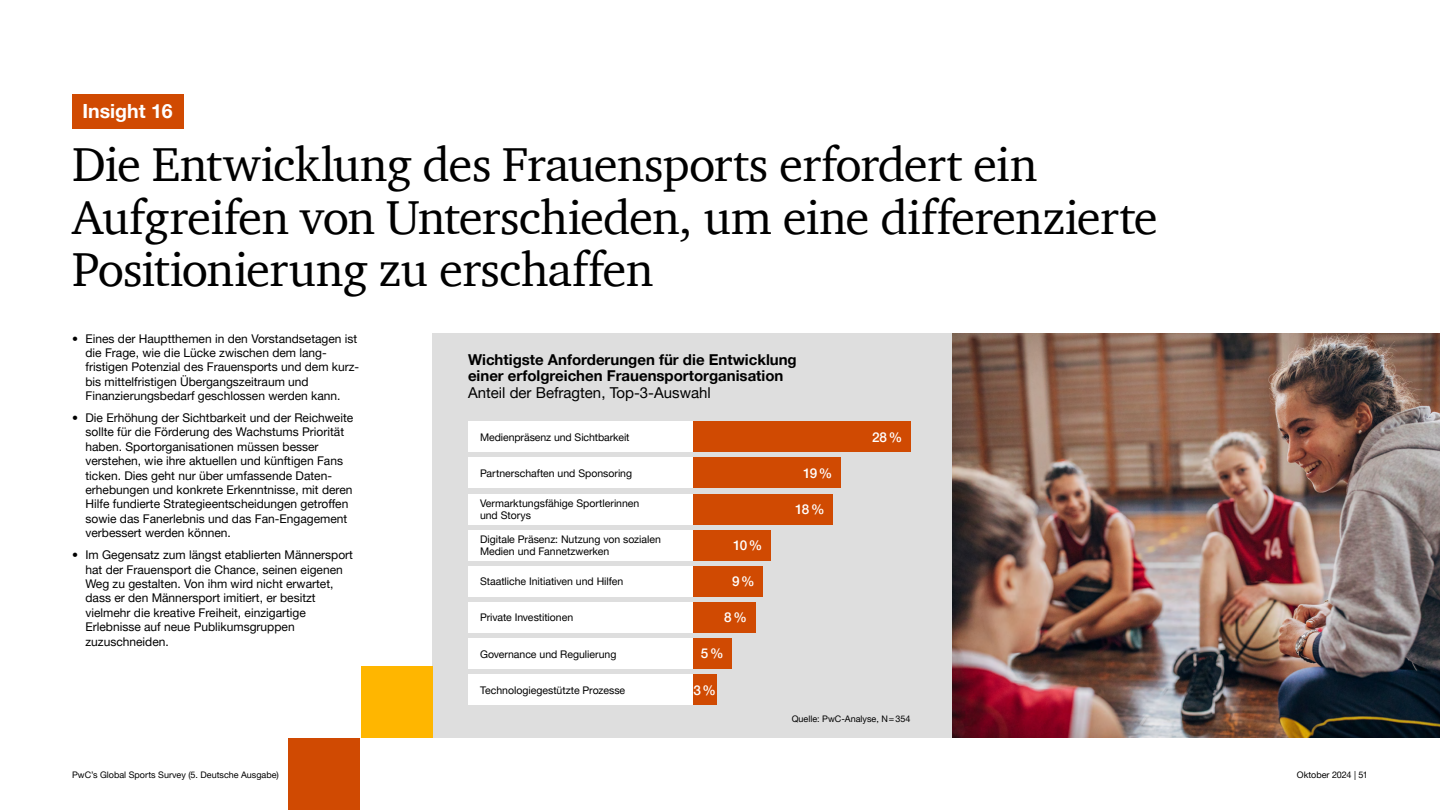
<style>
.page{position:relative;width:1440px;height:810px;background:#fff}
.page>*{position:absolute;margin:0;border:0;box-sizing:border-box;transform-origin:0 0}
.t1{font:48.75px/52.5px "Charter ITC Com";letter-spacing:-.015em;color:#000}
.t2{font:700 19.5px "Helvetica Neue LT Pro";color:#fff}
.t3{font:700 15px/16.9px "Helvetica Neue LT Pro";color:#000}
.t4{font:15px "Helvetica Neue LT Pro";color:#000}
.t5{font:500 13.5px "Helvetica Neue LT Pro";letter-spacing:-.065em;color:#fff}
.t6{font:12px/14.4px "Helvetica Neue LT Pro";color:#000}
.t7{font:10.5px/12.6px "Helvetica Neue LT Pro";color:#000}
.t8{font:9px "Helvetica Neue LT Pro";color:#000}
</style>
<div class="page">
<div style="left:433px;top:334px;width:519px;height:404px;background:#dedede"></div>
<img style="left:952px;top:334px;width:488px;height:404px">
<div style="left:288px;top:738px;width:72px;height:72px;background:#d04a02"></div>
<div style="left:361px;top:666px;width:72px;height:72px;background:#ffb600"></div>
<div style="left:72px;top:94px;width:111px;height:35px;background:#d04a02"></div>
<div style="left:468px;top:458px;width:225px;height:30px;background:#fff"></div>
<div style="left:468px;top:421px;width:225px;height:31px;background:#fff"></div>
<div style="left:468px;top:494px;width:225px;height:30px;background:#fff"></div>
<div style="left:468px;top:530px;width:225px;height:31px;background:#fff"></div>
<div style="left:468px;top:566px;width:225px;height:31px;background:#fff"></div>
<div style="left:468px;top:602px;width:225px;height:31px;background:#fff"></div>
<div style="left:468px;top:638px;width:225px;height:31px;background:#fff"></div>
<div style="left:468px;top:674px;width:225px;height:31px;background:#fff"></div>
<div style="left:693px;top:421px;width:217px;height:31px;background:#d04a02"></div>
<div style="left:693px;top:458px;width:148px;height:30px;background:#d04a02"></div>
<div style="left:693px;top:494px;width:140px;height:30px;background:#d04a02"></div>
<div style="left:693px;top:530px;width:78px;height:31px;background:#d04a02"></div>
<div style="left:693px;top:566px;width:70px;height:31px;background:#d04a02"></div>
<div style="left:693px;top:602px;width:62px;height:31px;background:#d04a02"></div>
<div style="left:693px;top:638px;width:39px;height:31px;background:#d04a02"></div>
<div style="left:693px;top:674px;width:23px;height:31px;background:#d04a02"></div>
<h2 class="t2" style="left:82px;top:99px;width:92px">Insight 16</h2>
<h1 class="t1" style="left:72px;top:137px;width:1087px">Die Entwicklung des Frauensports erfordert ein<br>Aufgreifen von Unterschieden, um eine differenzierte<br>Positionierung zu erschaffen</h1>
<p class="t6" style="left:86px;top:331px;width:274px;text-indent:-14px">• Eines der Hauptthemen in den Vorstandsetagen ist die Frage, wie die Lücke zwischen dem lang&shy;fristigen Potenzial des Frauensports und dem kurz&shy;bis mittelfristigen Übergangszeitraum und Finanzierungsbedarf geschlossen werden kann.</p>
<p class="t6" style="left:86px;top:410px;width:269px;text-indent:-14px">• Die Erhöhung der Sichtbarkeit und der Reichweite sollte für die Förderung des Wachstums Priorität haben. Sportorganisationen müssen besser verstehen, wie ihre aktuellen und künftigen Fans ticken. Dies geht nur über umfassende Daten&shy;erhebungen und konkrete Erkenntnisse, mit deren Hilfe fundierte Strategieentscheidungen getroffen sowie das Fanerlebnis und das Fan-Engagement verbessert werden können.</p>
<p class="t6" style="left:86px;top:547px;width:269px;text-indent:-14px">• Im Gegensatz zum längst etablierten Männersport hat der Frauensport die Chance, seinen eigenen Weg zu gestalten. Von ihm wird nicht erwartet, dass er den Männersport imitiert, er besitzt vielmehr die kreative Freiheit, einzigartige Erlebnisse auf neue Publikumsgruppen zuzuschneiden.</p>
<p class="t3" style="left:468px;top:350px;width:330px">Wichtigste Anforderungen für die Entwicklung einer erfolgreichen Frauensportorganisation</p>
<p class="t4" style="left:468px;top:384px;width:244px">Anteil der Befragten, Top-3-Auswahl</p>
<p class="t7" style="left:480px;top:430px;width:151px">Medienpräsenz und Sichtbarkeit</p>
<p class="t7" style="left:480px;top:467px;width:154px">Partnerschaften und Sponsoring</p>
<p class="t7" style="left:480px;top:496px;width:161px">Vermarktungsfähige Sportlerinnen und Storys</p>
<p class="t7" style="left:480px;top:533px;width:182px">Digitale Präsenz: Nutzung von sozialen<br>Medien und Fannetzwerken</p>
<p class="t7" style="left:480px;top:575px;width:145px">Staatliche Initiativen und Hilfen</p>
<p class="t7" style="left:480px;top:611px;width:95px">Private Investitionen</p>
<p class="t7" style="left:480px;top:647px;width:138px">Governance und Regulierung</p>
<p class="t7" style="left:480px;top:683px;width:147px">Technologiegestützte Prozesse</p>
<p class="t5" style="left:733px;top:537px;width:31px">10%</p>
<p class="t5" style="left:732px;top:573px;width:24px">9%</p>
<p class="t5" style="left:724px;top:609px;width:24px">8%</p>
<p class="t5" style="left:701px;top:645px;width:24px">5%</p>
<p class="t5" style="left:693px;top:682px;width:24px">3%</p>
<p class="t5" style="left:803px;top:465px;width:31px">19%</p>
<p class="t5" style="left:795px;top:501px;width:31px">18%</p>
<p class="t5" style="left:872px;top:429px;width:32px">28%</p>
<p class="t8" style="left:792px;top:713px;width:120px">Quelle: PwC-Analyse, N=354</p>
<p class="t8" style="left:72px;top:769px;width:208px">PwC’s Global Sports Survey (5. Deutsche Ausgabe)</p>
<p class="t8" style="left:1297px;top:769px;width:73px">Oktober 2024 | 51</p>
</div>
